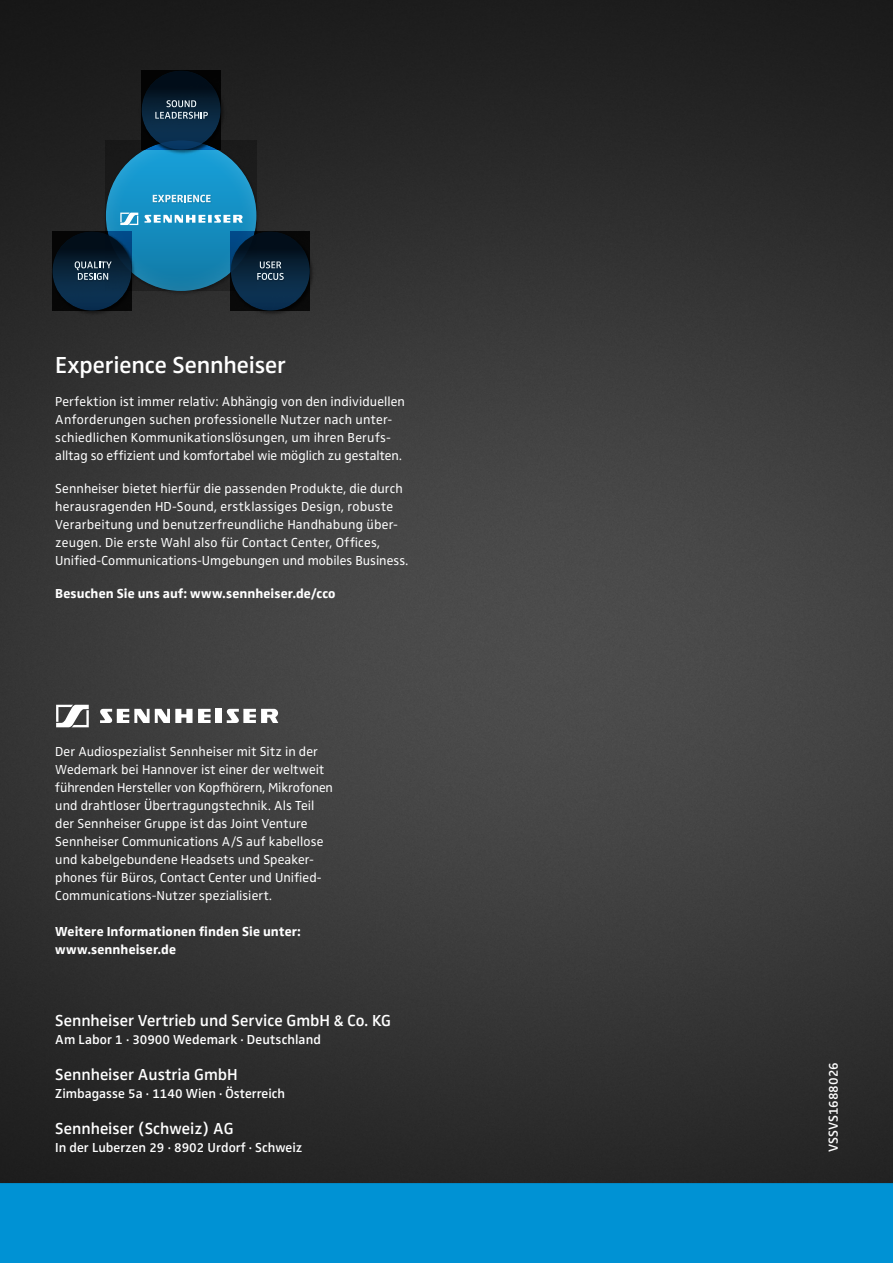
<style>
.page{position:relative;width:893px;height:1263px;background:#fff}
.page>*{position:absolute;margin:0;border:0;box-sizing:border-box;transform-origin:0 0}
.t1{font:600 24px "Sennheiser";letter-spacing:-.005em;color:#fff}
.t2{font:600 16.5px "Sennheiser";color:#fff}
.t3{font:13.5px/18px "Sennheiser";letter-spacing:.01em;color:#fff}
.t4{font:600 13.5px "Sennheiser";color:#fff}
.t5{font:700 13.5px/18px "Sennheiser";letter-spacing:.01em;color:#fff}
</style>
<div class="page">
<img style="left:0;top:0;width:893px;height:1141px">
<svg style="left:0;top:1141px;width:893px;height:122px;background:#0c6c97"></svg>
<svg style="left:56px;top:705px;width:33px;height:22px"></svg>
<div style="left:215px;top:709px;width:7px;height:14px;background:#fff"></div>
<svg style="left:100px;top:709px;width:111px;height:14px"></svg>
<svg style="left:227px;top:709px;width:51px;height:14px"></svg>
<img style="left:103px;top:137px;width:159px;height:159px">
<svg style="left:106px;top:140px;width:150px;height:151px;background:#168ec1"></svg>
<svg style="left:120px;top:213px;width:123px;height:12px"></svg>
<img style="left:152px;top:194px;width:60px;height:10px">
<svg style="left:153px;top:195px;width:58px;height:7px"></svg>
<img style="left:139px;top:68px;width:87px;height:87px">
<div style="left:142px;top:71px;width:79px;height:79px;background:linear-gradient(to bottom,#01090f,#0d3b62);border-radius:50%"></div>
<img style="left:155px;top:100px;width:54px;height:20px">
<svg style="left:155px;top:100px;width:53px;height:19px"></svg>
<img style="left:228px;top:229px;width:87px;height:87px">
<div style="left:231px;top:232px;width:79px;height:79px;background:linear-gradient(to bottom,#020c15,#0d375b);border-radius:50%"></div>
<img style="left:257px;top:261px;width:28px;height:20px">
<svg style="left:257px;top:261px;width:27px;height:19px"></svg>
<img style="left:50px;top:229px;width:87px;height:87px">
<div style="left:53px;top:232px;width:78px;height:79px;background:linear-gradient(to bottom,#020c14,#0d375b);border-radius:50%"></div>
<img style="left:74px;top:261px;width:39px;height:20px">
<svg style="left:75px;top:261px;width:37px;height:19px"></svg>
<h1 class="t1" style="left:55px;top:351px;width:232px">Experience Sennheiser</h1>
<p class="t3" style="left:55px;top:393px;width:351px">Perfektion ist immer relativ: Abhängig von den individuellen Anforderungen suchen professionelle Nutzer nach unter&shy;schiedlichen Kommunikationslösungen, um ihren Berufs&shy;alltag so effizient und komfortabel wie möglich zu gestalten.</p>
<p class="t3" style="left:55px;top:480px;width:354px">Sennheiser bietet hierfür die passenden Produkte, die durch herausragenden HD-Sound, erstklassiges Design, robuste Verarbeitung und benutzerfreundliche Handhabung über&shy;zeugen. Die erste Wahl also für Contact Center, Offices, Unified-Communications-Umgebungen und mobiles Business.</p>
<p class="t5" style="left:55px;top:585px;width:282px">Besuchen Sie uns auf: www.sennheiser.de/cco</p>
<p class="t3" style="left:55px;top:742px;width:279px">Der Audiospezialist Sennheiser mit Sitz in der Wedemark bei Hannover ist einer der weltweit führenden Hersteller von Kopfhörern, Mikrofonen und drahtloser Übertragungstechnik. Als Teil der Sennheiser Gruppe ist das Joint Venture Sennheiser Communications A/S auf kabellose und kabelgebundene Headsets und Speaker&shy;phones für Büros, Contact Center und Unified-Communications-Nutzer spezialisiert.</p>
<p class="t5" style="left:55px;top:922px;width:247px">Weitere Informationen finden Sie unter: www.sennheiser.de</p>
<p class="t2" style="left:55px;top:1011px;width:337px">Sennheiser Vertrieb und Service GmbH &amp; Co. KG</p>
<p class="t4" style="left:55px;top:1032px;width:267px">Am Labor 1 · 30900 Wedemark · Deutschland</p>
<p class="t2" style="left:55px;top:1065px;width:184px">Sennheiser Austria GmbH</p>
<p class="t4" style="left:55px;top:1086px;width:231px">Zimbagasse 5a · 1140 Wien · Österreich</p>
<p class="t2" style="left:55px;top:1119px;width:180px">Sennheiser (Schweiz) AG</p>
<p class="t4" style="left:55px;top:1140px;width:249px">In der Luberzen 29 · 8902 Urdorf · Schweiz</p>
<p class="t4" style="left:825px;top:1152px;width:91px;rotate:-90deg">VSSVS1688026</p>
</div>
